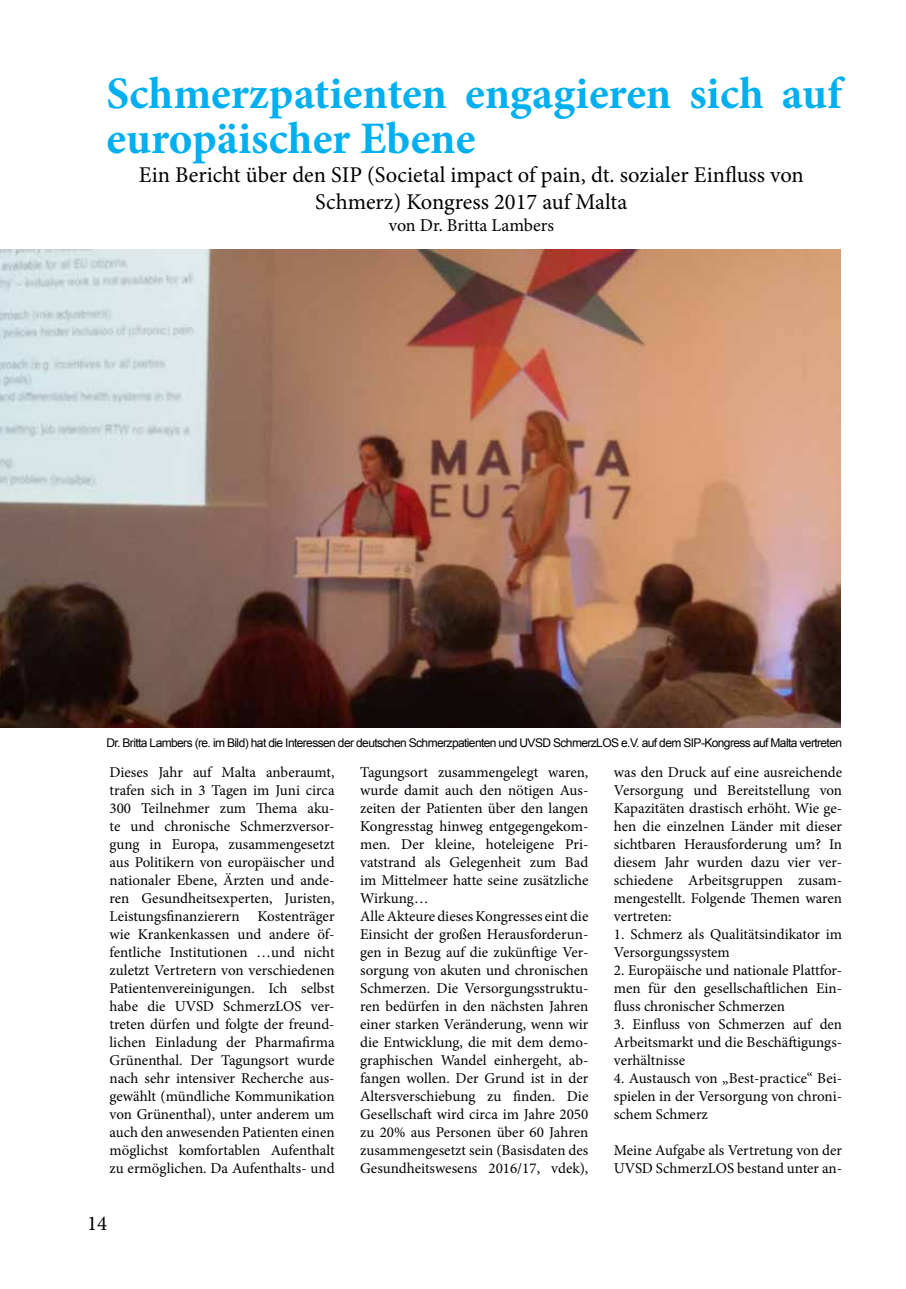
<style>
.page{position:relative;width:906px;height:1289px;background:#fff}
.page>*{position:absolute;margin:0;border:0;box-sizing:border-box;transform-origin:0 0}
.t1{font:700 45px/45px "Minion Pro";color:#00afef}
.t2{font:22.5px/27px "Minion Pro";color:#000;text-align:center}
.t3{font:21px "Minion Pro";color:#000}
.t4{font:18px "Minion Pro";letter-spacing:-.005em;color:#000}
.t5{font:15px/18px "Minion Pro";color:#000;text-align:justify}
.t6{font:12px "Arial";letter-spacing:-.05em;color:#000}
</style>
<div class="page">
<img style="left:0;top:250px;width:840px;height:477px">
<h1 class="t1" style="left:106px;top:70px;width:737px">Schmerzpatienten engagieren sich auf europäischer Ebene</h1>
<h2 class="t2" style="left:139px;top:162px;width:666px">Ein Bericht über den SIP (Societal impact of pain, dt. sozialer Einfluss von<br>Schmerz) Kongress 2017 auf Malta</h2>
<p class="t4" style="left:389px;top:213px;width:167px">von Dr. Britta Lambers</p>
<p class="t6" style="left:106px;top:734px;width:737px">Dr. Britta Lambers (re. im Bild) hat die Interessen der deutschen Schmerzpatienten und UVSD SchmerzLOS e.V. auf dem SIP-Kongress auf Malta vertreten</p>
<p class="t5" style="left:109px;top:763px;width:227px">Dieses Jahr auf Malta anberaumt, trafen sich in 3 Tagen im Juni circa 300 Teilnehmer zum Thema aku&shy;te und chronische Schmerzversor&shy;gung in Europa, zusammengesetzt aus Politikern von europäischer und nationaler Ebene, Ärzten und ande&shy;ren Gesundheitsexperten, Juristen, Leistungsfinanzierern Kostenträger wie Krankenkassen und andere öf&shy;fentliche Institutionen …und nicht zuletzt Vertretern von verschiedenen Patientenvereinigungen. Ich selbst habe die UVSD SchmerzLOS ver&shy;treten dürfen und folgte der freund&shy;lichen Einladung der Pharmafirma Grünenthal. Der Tagungsort wurde nach sehr intensiver Recherche aus&shy;gewählt (mündliche Kommunikation von Grünenthal), unter anderem um auch den anwesenden Patienten einen möglichst komfortablen Aufenthalt zu ermöglichen. Da Aufenthalts- und</p>
<p class="t5" style="left:360px;top:763px;width:230px;text-align:left">Tagungsort zusammengelegt waren, wurde damit auch den nötigen Aus&shy;zeiten der Patienten über den langen Kongresstag hinweg entgegengekom&shy;men. Der kleine, hoteleigene Pri&shy;vatstrand als Gelegenheit zum Bad im Mittelmeer hatte seine zusätzliche Wirkung…<br>Alle Akteure dieses Kongresses eint die Einsicht der großen Herausforderun&shy;gen in Bezug auf die zukünftige Ver&shy;sorgung von akuten und chronischen Schmerzen. Die Versorgungsstruktu&shy;ren bedürfen in den nächsten Jahren einer starken Veränderung, wenn wir die Entwicklung, die mit dem demo&shy;graphischen Wandel einhergeht, ab&shy;fangen wollen. Der Grund ist in der Altersverschiebung zu finden. Die Gesellschaft wird circa im Jahre 2050 zu 20% aus Personen über 60 Jahren zusammengesetzt sein (Basisdaten des Gesundheitswesens 2016/17, vdek),</p>
<p class="t5" style="left:614px;top:763px;width:230px">was den Druck auf eine ausreichende Versorgung und Bereitstellung von Kapazitäten drastisch erhöht. Wie ge&shy;hen die einzelnen Länder mit dieser sichtbaren Herausforderung um? In diesem Jahr wurden dazu vier ver&shy;schiedene Arbeitsgruppen zusam&shy;mengestellt. Folgende Themen waren vertreten:</p>
<p class="t5" style="left:614px;top:925px;width:230px">1. Schmerz als Qualitätsindikator im<br>Versorgungssystem</p>
<p class="t5" style="left:614px;top:961px;width:230px">2. Europäische und nationale Plattfor&shy;men für den gesellschaftlichen Ein&shy;fluss chronischer Schmerzen</p>
<p class="t5" style="left:614px;top:1015px;width:230px">3. Einfluss von Schmerzen auf den Arbeitsmarkt und die Beschäftigungs&shy;verhältnisse</p>
<p class="t5" style="left:614px;top:1069px;width:230px">4. Austausch von „Best-practice“ Bei&shy;spielen in der Versorgung von chroni&shy;schem Schmerz</p>
<p class="t5" style="left:614px;top:1141px;width:230px">Meine Aufgabe als Vertretung von der<br>UVSD SchmerzLOS bestand unter an-</p>
<h3 class="t3" style="left:87px;top:1208px;width:22px">14</h3>
</div>
